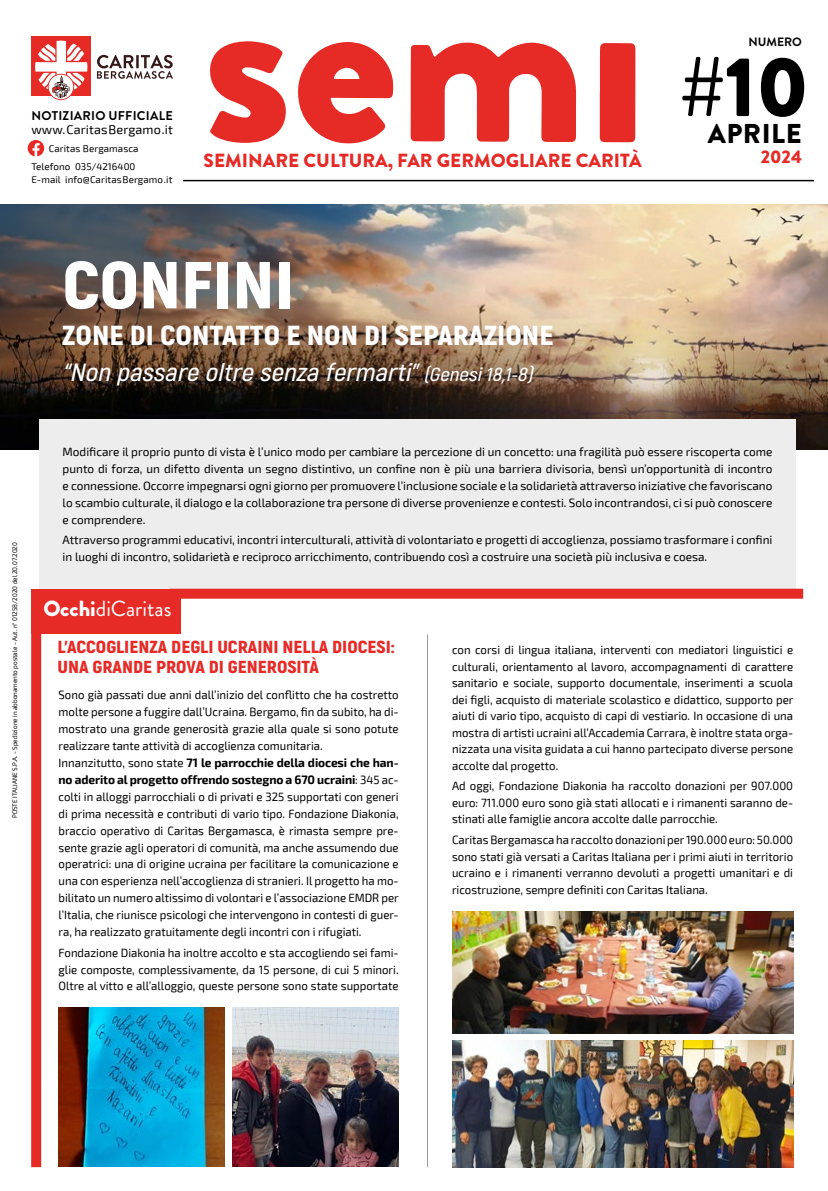
<style>
.page{position:relative;width:828px;height:1191px;background:#fff}
.page>*{position:absolute;margin:0;border:0;box-sizing:border-box;transform-origin:0 0}
.t1{font:900 84.5px "Brandon Grotesque";color:#000}
.t2{font:900 66.3px "Akrobat";color:#fff;scale:1.11 1}
.t3{font:900 27.5px "Akrobat";color:#fff;scale:1.11 1}
.t4{font:900 27.2px "Brandon Grotesque";letter-spacing:.02em;color:#000}
.t5{font:italic 600 24.9px "Akrobat";color:#fff;scale:1.11 1}
.t6{font:21.9px "Brandon Grotesque";color:#fff}
.t7{font:900 19px "Brandon Grotesque";color:#e62b27}
.t8{font:900 18.3px "Brandon Grotesque";color:#e62b27}
.t9{font:900 17.4px/20px "Akrobat";color:#e62b27;scale:1.11 1}
.t10{font:700 12.7px "Brandon Grotesque";letter-spacing:.02em;color:#000}
.t11{font:12.6px "Exo 2";letter-spacing:.01em;color:#000}
.t12{font:700 12.1px "Brandon Grotesque";color:#000}
.t13{font:12px/16.9px "Exo 2";color:#000;text-align:justify;scale:.95 1}
.t14{font:12px/17px "Exo 2";color:#000;text-align:justify}
.t15{font:9.7px "Exo 2";letter-spacing:.01em;color:#000}
.t16{font:6.7px "Exo 2";color:#000;scale:.95 1}
.s1{font-size:18.9px}
.s2{font-weight:900}
.s3{font-weight:700}
</style>
<div class="page">
<div style="left:31px;top:37px;width:60px;height:59px;background:#e62b27"></div>
<svg style="left:35px;top:40px;width:52px;height:60px"></svg>
<svg style="left:97px;top:55px;width:76px;height:24px"></svg>
<img style="left:0;top:205px;width:828px;height:244px">
<hr style="left:183px;top:180px;width:631px;height:1px;background:#000">
<svg style="left:28px;top:140px;width:16px;height:16px"></svg>
<svg style="left:411px;top:42px;width:165px;height:100px"></svg>
<svg style="left:298px;top:42px;width:95px;height:102px"></svg>
<svg style="left:210px;top:41px;width:76px;height:102px"></svg>
<div style="left:600px;top:43px;width:35px;height:99px;background:#e62b27"></div>
<div style="left:39px;top:419px;width:756px;height:169px;background:#ededed"></div>
<div style="left:31px;top:601px;width:10px;height:566px;background:#e62b27"></div>
<div style="left:169px;top:588px;width:634px;height:10px;background:#e62b27"></div>
<div style="left:31px;top:588px;width:150px;height:45px;background:#e62b27"></div>
<hr style="left:427px;top:634px;width:1px;height:533px;background:#9d9d9c">
<img style="left:452px;top:911px;width:341px;height:122px">
<img style="left:452px;top:1040px;width:341px;height:127px">
<img style="left:232px;top:1007px;width:166px;height:159px">
<img style="left:59px;top:1007px;width:166px;height:159px">
<p class="t10" style="left:31px;top:107px;width:143px">NOTIZIARIO UFFICIALE</p>
<p class="t11" style="left:31px;top:122px;width:143px">www.CaritasBergamo.it</p>
<p class="t15" style="left:31px;top:174px;width:142px">E-mail info@CaritasBergamo.it</p>
<p class="t15" style="left:49px;top:143px;width:91px">Caritas Bergamasca</p>
<p class="t15" style="left:31px;top:161px;width:106px">Telefono 035/4216400</p>
<h3 class="t7" style="left:204px;top:147px;width:440px">SEMINARE CULTURA, FAR GERMOGLIARE CARITÀ</h3>
<p class="t12" style="left:748px;top:34px;width:55px">NUMERO</p>
<h1 class="t1" style="left:679px;top:27px;width:131px">#10</h1>
<h3 class="t4" style="left:708px;top:115px;width:95px">APRILE</h3>
<h3 class="t8" style="left:761px;top:144px;width:43px">2024</h3>
<p class="t16" style="left:11px;top:818px;width:292px;rotate:-90deg">POSTE ITALIANE S.P.A. - Spedizione in abbonamento postale - Aut. n° 01258/2020 del 20.07.2020</p>
<h2 class="t2" style="left:62px;top:242px;width:210px">CONFINI</h2>
<h3 class="t3" style="left:62px;top:318px;width:444px">ZONE DI CONTATTO E NON DI SEPARAZIONE</h3>
<h3 class="t5" style="left:62px;top:357px;width:430px">“Non passare oltre senza fermarti”<span class="s1">(Genesi18,1-8)</span></h3>
<p class="t14" style="left:63px;top:443px;width:711px">Modificare il proprio punto di vista è l’unico modo per cambiare la percezione di un concetto: una fragilità può essere riscoperta come punto di forza, un difetto diventa un segno distintivo, un confine non è più una barriera divisoria, bensì un’opportunità di incontro e connessione. Occorre impegnarsi ogni giorno per promuovere l’inclusione sociale e la solidarietà attraverso iniziative che favoriscano lo scambio culturale, il dialogo e la collaborazione tra persone di diverse provenienze e contesti. Solo incontrandosi, ci si può conoscere e comprendere.</p>
<p class="t14" style="left:63px;top:531px;width:711px">Attraverso programmi educativi, incontri interculturali, attività di volontariato e progetti di accoglienza, possiamo trasformare i confini in luoghi di incontro, solidarietà e reciproco arricchimento, contribuendo così a costruire una società più inclusiva e coesa.</p>
<h3 class="t6" style="left:43px;top:593px;width:130px"><span class="s2">Occhi</span>diCaritas</h3>
<h3 class="t9" style="left:58px;top:636px;width:305px">L’ACCOGLIENZA DEGLI UCRAINI NELLA DIOCESI:<br>UNA GRANDE PROVA DI GENEROSITÀ</h3>
<p class="t13" style="left:452px;top:642px;width:361px;line-height:16.5px">con corsi di lingua italiana, interventi con mediatori linguistici e culturali, orientamento al lavoro, accompagnamenti di carattere sanitario e sociale, supporto documentale, inserimenti a scuola dei figli, acquisto di materiale scolastico e didattico, supporto per aiuti di vario tipo, acquisto di capi di vestiario. In occasione di una mostra di artisti ucraini all’Accademia Carrara, è inoltre stata orga&shy;nizzata una visita guidata a cui hanno partecipato diverse persone accolte dal progetto.</p>
<p class="t13" style="left:452px;top:778px;width:360px;line-height:16.5px">Ad oggi, Fondazione Diakonia ha raccolto donazioni per 907.000 euro: 711.000 euro sono già stati allocati e i rimanenti saranno de&shy;stinati alle famiglie ancora accolte dalle parrocchie.</p>
<p class="t13" style="left:452px;top:832px;width:360px;line-height:16.5px">Caritas Bergamasca ha raccolto donazioni per 190.000 euro: 50.000 sono stati già versati a Caritas Italiana per i primi aiuti in territorio ucraino e i rimanenti verranno devoluti a progetti umanitari e di ricostruzione, sempre definiti con Caritas Italiana.</p>
<p class="t13" style="left:59px;top:687px;width:360px;text-align:left">Sono già passati due anni dall’inizio del conflitto che ha costretto molte persone a fuggire dall’Ucraina. Bergamo, fin da subito, ha di&shy;mostrato una grande generosità grazie alla quale si sono potute realizzare tante attività di accoglienza comunitaria.<br>Innanzitutto, sono state <span class="s3">71 le parrocchie della diocesi che han&shy;no aderito al progetto offrendo sostegno a 670 ucraini</span>: 345 ac&shy;colti in alloggi parrocchiali o di privati e 325 supportati con generi di prima necessità e contributi di vario tipo. Fondazione Diakonia, braccio operativo di Caritas Bergamasca, è rimasta sempre pre&shy;sente grazie agli operatori di comunità, ma anche assumendo due operatrici: una di origine ucraina per facilitare la comunicazione e una con esperienza nell’accoglienza di stranieri. Il progetto ha mo&shy;bilitato un numero altissimo di volontari e l’associazione EMDR per l’Italia, che riunisce psicologi che intervengono in contesti di guer&shy;ra, ha realizzato gratuitamente degli incontri con i rifugiati.</p>
<p class="t13" style="left:59px;top:944px;width:359px">Fondazione Diakonia ha inoltre accolto e sta accogliendo sei fami&shy;glie composte, complessivamente, da 15 persone, di cui 5 minori.<br>Oltre al vitto e all’alloggio, queste persone sono state supportate</p>
</div>
